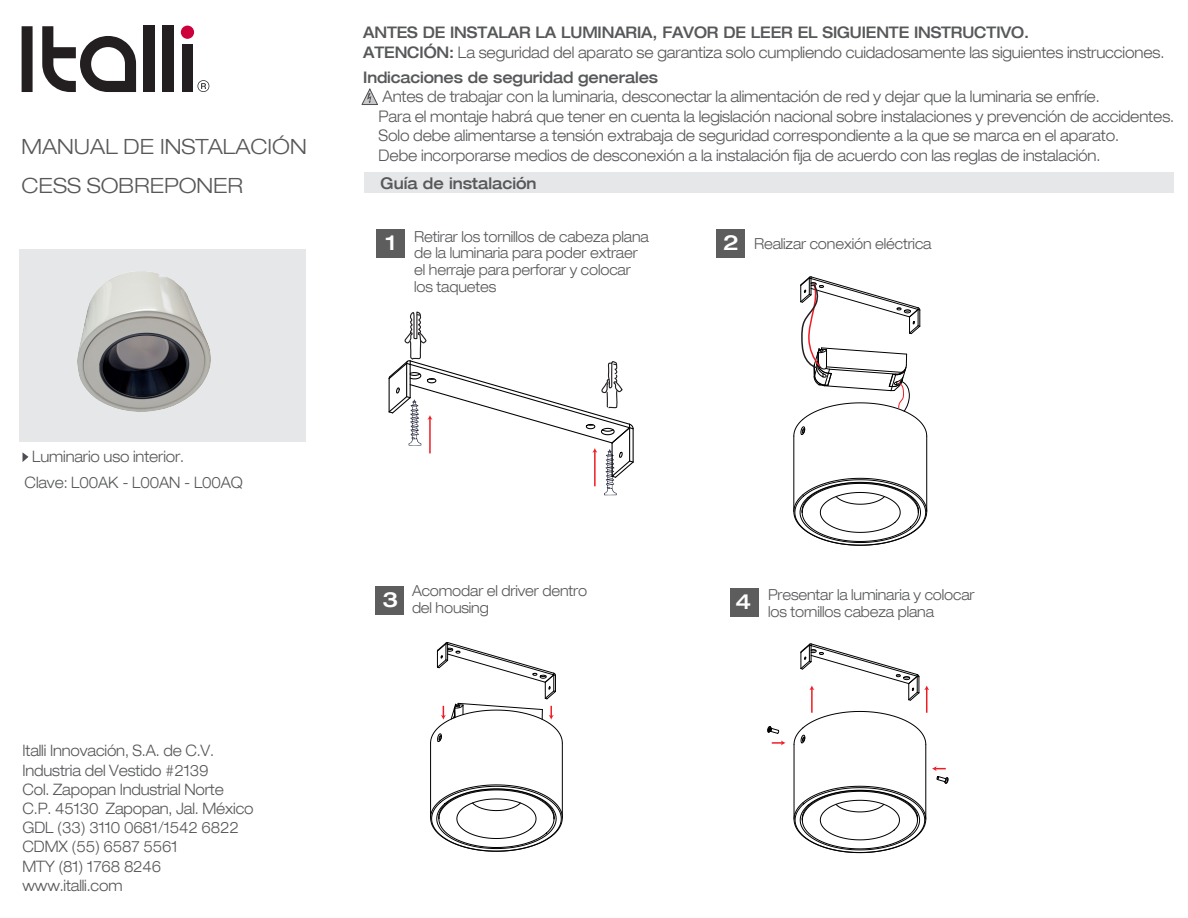
<style>
.page{position:relative;width:1188px;height:918px;background:#fff}
.page>*{position:absolute;margin:0;border:0;box-sizing:border-box;transform-origin:0 0}
.t1{font:500 expanded 21.15px "Helvetica 63";color:#fff}
.t2{font:300 expanded 21px/38.8px "Helvetica 43";color:#57585a}
.t3{font:500 expanded 16.2px "Helvetica 63";color:#57585a;scale:.9 1}
.t4{font:300 expanded 15.9px/19.5px "Helvetica 43";letter-spacing:-.01em;color:#57585a;scale:.9 1}
.t5{font:500 expanded 15.9px "Helvetica 63";letter-spacing:-.01em;color:#57585a;scale:.9 1}
.t6{font:300 expanded 15.75px/19.2px "Helvetica 43";letter-spacing:-.01em;color:#57585a;scale:.9 1}
.t7{font:300 expanded 15.15px/16.8px "Helvetica 43";letter-spacing:-.01em;color:#57585a;scale:.9 1}
.s1{font-family:"Helvetica 63";font-weight:500}
.s2{font-family:"Helvetica 63";font-weight:500;font-size:21.15px;color:#fff}
</style>
<div class="page">
<div style="left:20px;top:250px;width:286px;height:192px;background:#e6e7e9"></div>
<svg style="left:22px;top:26px;width:11px;height:66px"></svg>
<svg style="left:42px;top:26px;width:94px;height:66px"></svg>
<div style="left:144px;top:26px;width:11px;height:66px;background:#231f20"></div>
<div style="left:163px;top:26px;width:11px;height:66px;background:#231f20"></div>
<div style="left:182px;top:45px;width:11px;height:47px;background:#231f20"></div>
<div style="left:181px;top:26px;width:13px;height:13px;background:#ce003c;border-radius:50%"></div>
<svg style="left:197px;top:80px;width:12px;height:12px"></svg>
<svg style="left:23px;top:453px;width:6px;height:9px"></svg>
<div style="left:364px;top:173px;width:810px;height:20px;background:#e6e7e9"></div>
<svg style="left:361px;top:89px;width:17px;height:16px"></svg>
<div style="left:730px;top:588px;width:29px;height:29px;background:#5d5d5d"></div>
<div style="left:377px;top:229px;width:28px;height:29px;background:#5d5d5d"></div>
<div style="left:716px;top:229px;width:29px;height:29px;background:#5d5d5d"></div>
<div style="left:375px;top:586px;width:29px;height:29px;background:#5d5d5d"></div>
<svg style="left:772px;top:740px;width:14px;height:5px"></svg>
<svg style="left:388px;top:311px;width:246px;height:184px"></svg>
<hr style="left:926px;top:436px;width:1px;height:76px;background:#000001">
<hr style="left:793px;top:436px;width:1px;height:76px;background:#000001">
<svg style="left:793px;top:478px;width:134px;height:68px"></svg>
<svg style="left:793px;top:276px;width:134px;height:161px"></svg>
<hr style="left:562px;top:743px;width:1px;height:75px;background:#000001">
<hr style="left:430px;top:743px;width:1px;height:75px;background:#000001">
<svg style="left:430px;top:784px;width:133px;height:68px"></svg>
<svg style="left:430px;top:642px;width:133px;height:102px"></svg>
<hr style="left:925px;top:744px;width:1px;height:75px;background:#000001">
<hr style="left:794px;top:744px;width:1px;height:75px;background:#000001">
<svg style="left:793px;top:643px;width:136px;height:102px"></svg>
<svg style="left:767px;top:726px;width:12px;height:8px"></svg>
<svg style="left:793px;top:766px;width:156px;height:87px"></svg>
<img style="left:77px;top:271px;width:133px;height:140px">
<h2 class="t2" style="left:22px;top:127px;width:287px">MANUAL DE INSTALACIÓN<br>CESS SOBREPONER</h2>
<p class="t5" style="left:363px;top:23px;width:741px">ANTES DE INSTALAR LA LUMINARIA, FAVOR DE LEER EL SIGUIENTE INSTRUCTIVO.</p>
<p class="t4" style="left:363px;top:42px;width:892px"><span class="s1">ATENCIÓN:</span> La seguridad del aparato se garantiza solo cumpliendo cuidadosamente las siguientes instrucciones.</p>
<p class="t5" style="left:363px;top:67px;width:329px">Indicaciones de seguridad generales</p>
<p class="t4" style="left:379px;top:87px;width:885px">Antes de trabajar con la luminaria, desconectar la alimentación de red y dejar que la luminaria se enfríe.<br>Para el montaje habrá que tener en cuenta la legislación nacional sobre instalaciones y prevención de accidentes.<br>Solo debe alimentarse a tensión extrabaja de seguridad correspondiente a la que se marca en el aparato.<br>Debe incorporarse medios de desconexión a la instalación fija de acuerdo con las reglas de instalación.</p>
<p class="t3" style="left:381px;top:173px;width:175px">Guía de instalación</p>
<p class="t7" style="left:414px;top:228px;width:262px;text-indent:-29px"><span class="s2">1</span> Retirar los tornillos de cabeza plana de la luminaria para poder extraer el herraje para perforar y colocar los taquetes</p>
<p class="t7" style="left:723px;top:235px;width:233px"><span class="s2">2</span> Realizar conexión eléctrica</p>
<p class="t6" style="left:25px;top:444px;width:244px;line-height:25.8px;text-indent:8px">Luminario uso interior.<br>Clave: L00AK - L00AN - L00AQ</p>
<p class="t6" style="left:23px;top:741px;width:258px">Italli Innovación, S.A. de C.V.<br>Industria del Vestido #2139<br>Col. Zapopan Industrial Norte<br>C.P. 45130 Zapopan, Jal. México<br>GDL (33) 3110 0681/1542 6822<br>CDMX (55) 6587 5561<br>MTY (81) 1768 8246 www.italli.com</p>
<h1 class="t1" style="left:383px;top:586px;width:17px">3</h1>
<p class="t7" style="left:412px;top:582px;width:196px">Acomodar el driver dentro del housing</p>
<p class="t7" style="left:768px;top:586px;width:231px">Presentar la luminaria y colocar los tornillos cabeza plana</p>
<h1 class="t1" style="left:735px;top:588px;width:17px">4</h1>
</div>
